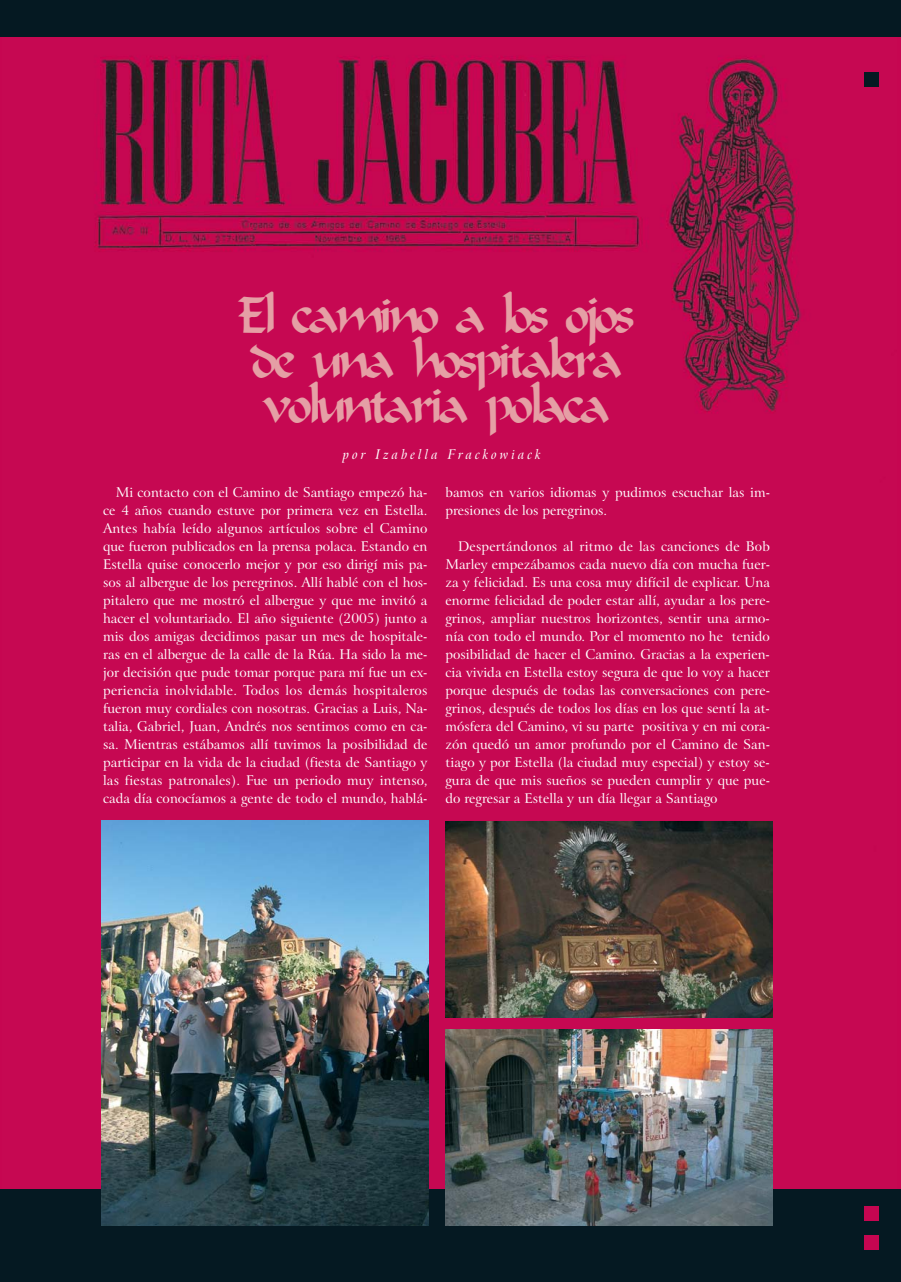
<style>
.page{position:relative;width:901px;height:1282px;background:#fff}
.page>*{position:absolute;margin:0;border:0;box-sizing:border-box;transform-origin:0 0}
.t1{font:39px/45px "Beanie Plain";letter-spacing:-.14em;color:#e59fa5;text-align:center}
.t2{font:13.5px/18px "Arrus BT";color:#fff;text-align:justify}
.t3{font:italic 13.5px "Arrus BT";letter-spacing:.235em;color:#fff;scale:.95 1}
</style>
<div class="page">
<img style="left:2px;top:37px;width:893px;height:1151px">
<div style="left:0;top:0;width:900px;height:37px;background:#051922"></div>
<div style="left:0;top:1188px;width:900px;height:93px;background:#051922"></div>
<div style="left:863px;top:72px;width:15px;height:15px;background:#051922"></div>
<div style="left:863px;top:1235px;width:15px;height:15px;background:#c60651"></div>
<div style="left:863px;top:1206px;width:15px;height:15px;background:#c60651"></div>
<img style="left:445px;top:821px;width:326px;height:196px">
<img style="left:102px;top:820px;width:326px;height:405px">
<img style="left:445px;top:1029px;width:326px;height:196px">
<h1 class="t1" style="left:236px;top:299px;width:400px">El camino a los ojos de una hospitalera voluntaria polaca</h1>
<p class="t3" style="left:343px;top:447px;width:209px">por Izabella Frackowiack</p>
<p class="t2" style="left:103px;top:484px;width:326px;text-indent:13px">Mi contacto con el Camino de Santiago empezó ha&shy;ce 4 años cuando estuve por primera vez en Estella.<br>Antes había leído algunos artículos sobre el Camino que fueron publicados en la prensa polaca. Estando en Estella quise conocerlo mejor y por eso dirigí mis pa&shy;sos al albergue de los peregrinos. Allí hablé con el hos&shy;pitalero que me mostró el albergue y que me invitó a hacer el voluntariado. El año siguiente (2005) junto a mis dos amigas decidimos pasar un mes de hospitale&shy;ras en el albergue de la calle de la Rúa. Ha sido la me&shy;jor decisión que pude tomar porque para mí fue un ex&shy;periencia inolvidable. Todos los demás hospitaleros fueron muy cordiales con nosotras. Gracias a Luis, Na&shy;talia, Gabriel, Juan, Andrés nos sentimos como en ca&shy;sa. Mientras estábamos allí tuvimos la posibilidad de participar en la vida de la ciudad (fiesta de Santiago y las fiestas patronales). Fue un periodo muy intenso, cada día conocíamos a gente de todo el mundo, hablá-</p>
<p class="t2" style="left:445px;top:484px;width:326px">bamos en varios idiomas y pudimos escuchar las im&shy;presiones de los peregrinos.</p>
<p class="t2" style="left:445px;top:538px;width:326px;text-indent:13px">Despertándonos al ritmo de las canciones de Bob Marley empezábamos cada nuevo día con mucha fuer&shy;za y felicidad. Es una cosa muy difícil de explicar. Una enorme felicidad de poder estar allí, ayudar a los pere&shy;grinos, ampliar nuestros horizontes, sentir una armo&shy;nía con todo el mundo. Por el momento no he tenido posibilidad de hacer el Camino. Gracias a la experien&shy;cia vivida en Estella estoy segura de que lo voy a hacer porque después de todas las conversaciones con pere&shy;grinos, después de todos los días en los que sentí la at&shy;mósfera del Camino, vi su parte positiva y en mi cora&shy;zón quedó un amor profundo por el Camino de San&shy;tiago y por Estella (la ciudad muy especial) y estoy se&shy;gura de que mis sueños se pueden cumplir y que pue&shy;do regresar a Estella y un día llegar a Santiago</p>
</div>
